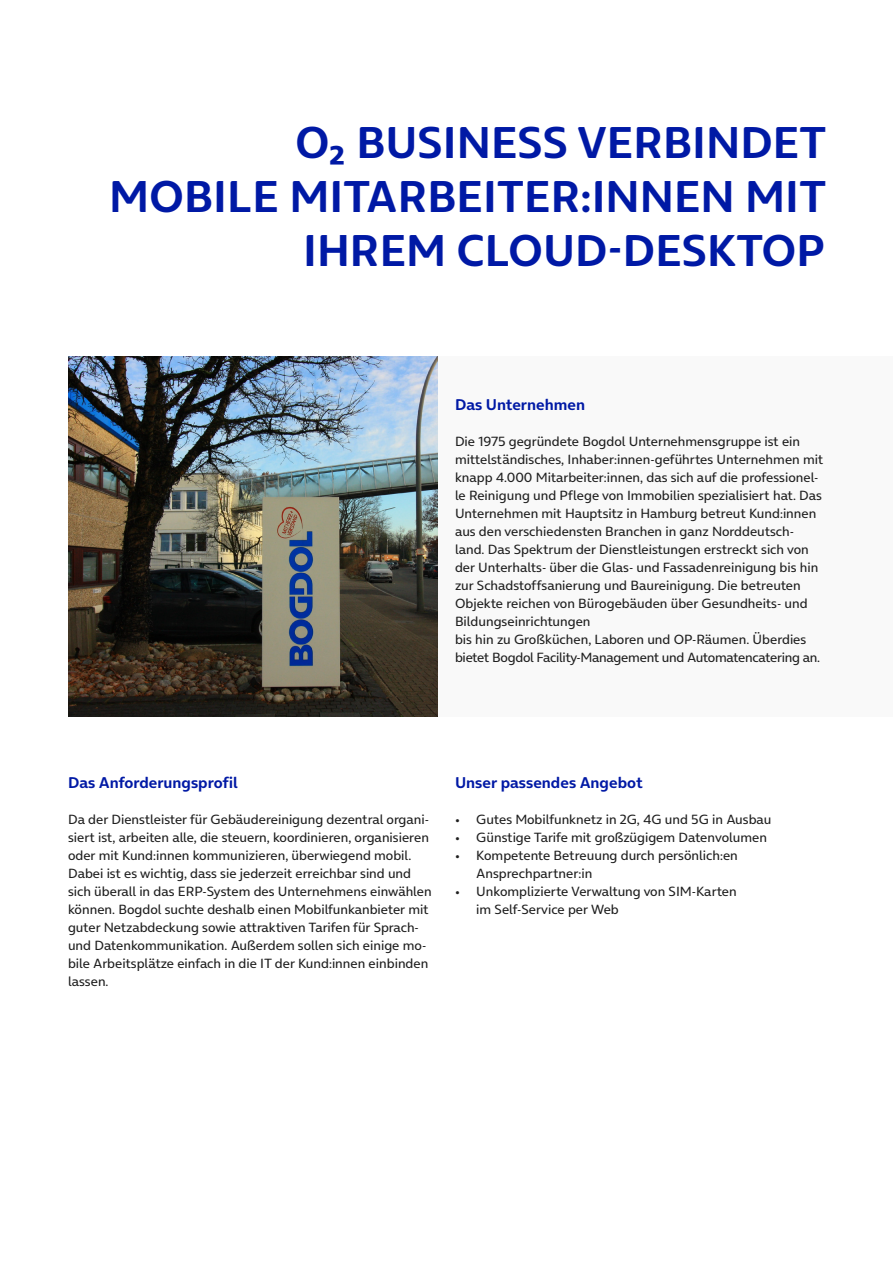
<style>
.page{position:relative;width:893px;height:1263px;background:#fff}
.page>*{position:absolute;margin:0;border:0;box-sizing:border-box;transform-origin:0 0}
.t1{font:700 45px/54px "On Air";color:#0019a5;text-align:right}
.t2{font:700 15.75px "On Air";color:#0019a5}
.t3{font:13.5px/18px "On Air";color:#1f1f1f}
</style>
<div class="page">
<div style="left:438px;top:356px;width:455px;height:360px;background:#f9f9f9"></div>
<img style="left:68px;top:356px;width:370px;height:360px">
<h1 class="t1" style="left:109px;top:111px;width:719px">π BUSINESS VERBINDET<br>MOBILE MITARBEITER:INNEN MIT<br>IHREM CLOUD-DESKTOP</h1>
<p class="t2" style="left:455px;top:391px;width:132px">Das Unternehmen</p>
<p class="t3" style="left:455px;top:431px;width:370px">Die 1975 gegründete Bogdol Unternehmensgruppe ist ein mittelständisches, Inhaber:innen-geführtes Unternehmen mit knapp 4.000 Mitarbeiter:innen, das sich auf die professionel&shy;le Reinigung und Pflege von Immobilien spezialisiert hat. Das Unternehmen mit Hauptsitz in Hamburg betreut Kund:innen aus den verschiedensten Branchen in ganz Norddeutsch&shy;land. Das Spektrum der Dienstleistungen erstreckt sich von der Unterhalts- über die Glas- und Fassadenreinigung bis hin zur Schadstoffsanierung und Baureinigung. Die betreuten Objekte reichen von Bürogebäuden über Gesundheits- und Bildungseinrichtungen<br>bis hin zu Großküchen, Laboren und OP-Räumen. Überdies bietet Bogdol Facility-Management und Automatencatering an.</p>
<p class="t2" style="left:68px;top:769px;width:171px">Das Anforderungsprofil</p>
<p class="t3" style="left:68px;top:809px;width:365px">Da der Dienstleister für Gebäudereinigung dezentral organi&shy;siert ist, arbeiten alle, die steuern, koordinieren, organisieren oder mit Kund:innen kommunizieren, überwiegend mobil.<br>Dabei ist es wichtig, dass sie jederzeit erreichbar sind und sich überall in das ERP-System des Unternehmens einwählen können. Bogdol suchte deshalb einen Mobilfunkanbieter mit guter Netzabdeckung sowie attraktiven Tarifen für Sprach&shy;und Datenkommunikation. Außerdem sollen sich einige mo&shy;bile Arbeitsplätze einfach in die IT der Kund:innen einbinden lassen.</p>
<p class="t2" style="left:455px;top:769px;width:189px">Unser passendes Angebot</p>
<p class="t3" style="left:455px;top:809px;width:318px">• Gutes Mobilfunknetz in 2G, 4G und 5G in Ausbau</p>
<p class="t3" style="left:455px;top:827px;width:313px">• Günstige Tarife mit großzügigem Datenvolumen</p>
<p class="t3" style="left:476px;top:845px;width:263px;text-indent:-21px">• Kompetente Betreuung durch persönlich:en<br>Ansprechpartner:in</p>
<p class="t3" style="left:476px;top:881px;width:262px;text-indent:-21px">• Unkomplizierte Verwaltung von SIM-Karten im Self-Service per Web</p>
</div>
